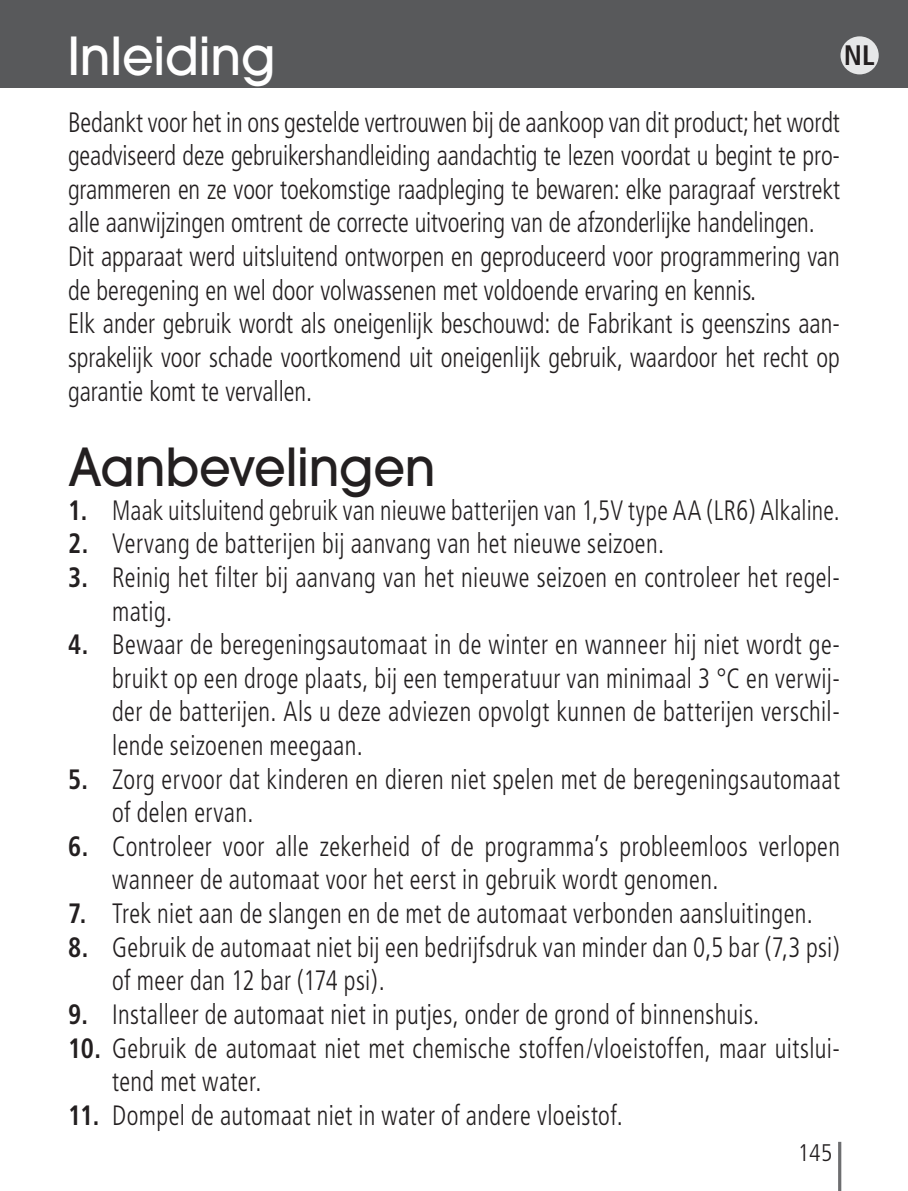
<style>
.page{position:relative;width:908px;height:1191px;background:#fff}
.page>*{position:absolute;margin:0;border:0;box-sizing:border-box;transform-origin:0 0}
.t1{font:500 52px "Avant Garde";letter-spacing:-.005em;color:#231f20;scale:.95 1}
.t2{font:500 52px "Avant Garde";letter-spacing:-.005em;color:#fff;scale:.95 1}
.t3{font:300 condensed 28px/33.6px "Frutiger";letter-spacing:.01em;color:#231f20;scale:.9 1}
.t4{font:300 condensed 28px "Frutiger";letter-spacing:.01em;color:#231f20;scale:.88 1}
.t5{font:700 condensed 28px "Frutiger";color:#231f20}
.t6{font:300 condensed 24px "Frutiger";color:#231f20}
.s1{font-weight:700}
</style>
<div class="page">
<div style="left:0;top:0;width:907px;height:88px;background:#58595b"></div>
<div style="left:840px;top:36px;width:38px;height:38px;background:#e6e7e8;border-radius:50%"></div>
<hr style="left:837px;top:1141px;width:3px;height:49px;background:#6d6e70">
<h1 class="t2" style="left:67px;top:36px;width:220px">Inleiding</h1>
<p class="t3" style="left:68px;top:107px;width:858px">Bedankt voor het in ons gestelde vertrouwen bij de aankoop van dit product; het wordt geadviseerd deze gebruikershandleiding aandachtig te lezen voordat u begint te pro&shy;grammeren en ze voor toekomstige raadpleging te bewaren: elke paragraaf verstrekt alle aanwijzingen omtrent de correcte uitvoering van de afzonderlijke handelingen.<br>Dit apparaat werd uitsluitend ontworpen en geproduceerd voor programmering van de beregening en wel door volwassenen met voldoende ervaring en kennis.<br>Elk ander gebruik wordt als oneigenlijk beschouwd: de Fabrikant is geenszins aan&shy;sprakelijk voor schade voortkomend uit oneigenlijk gebruik, waardoor het recht op garantie komt te vervallen.</p>
<p class="t5" style="left:843px;top:44px;width:32px">NL</p>
<h1 class="t1" style="left:68px;top:447px;width:388px">Aanbevelingen</h1>
<p class="t4" style="left:68px;top:499px;width:878px"><span class="s1">1.</span> Maak uitsluitend gebruik van nieuwe batterijen van 1,5V type AA (LR6) Alkaline.</p>
<p class="t3" style="left:68px;top:529px;width:663px"><span class="s1">2.</span> Vervang de batterijen bij aanvang van het nieuwe seizoen.</p>
<p class="t3" style="left:112px;top:562px;width:809px;text-indent:-44px"><span class="s1">3.</span> Reinig het filter bij aanvang van het nieuwe seizoen en controleer het regel&shy;matig.</p>
<p class="t3" style="left:112px;top:630px;width:809px;text-align:justify;text-indent:-44px"><span class="s1">4.</span> Bewaar de beregeningsautomaat in de winter en wanneer hij niet wordt ge&shy;bruikt op een droge plaats, bij een temperatuur van minimaal 3 °C en verwij&shy;der de batterijen. Als u deze adviezen opvolgt kunnen de batterijen verschil&shy;lende seizoenen meegaan.</p>
<p class="t3" style="left:112px;top:764px;width:809px;text-indent:-44px"><span class="s1">5.</span> Zorg ervoor dat kinderen en dieren niet spelen met de beregeningsautomaat of delen ervan.</p>
<p class="t3" style="left:112px;top:831px;width:810px;text-indent:-44px"><span class="s1">6.</span> Controleer voor alle zekerheid of de programma’s probleemloos verlopen wanneer de automaat voor het eerst in gebruik wordt genomen.</p>
<p class="t3" style="left:68px;top:898px;width:828px"><span class="s1">7.</span> Trek niet aan de slangen en de met de automaat verbonden aansluitingen.</p>
<p class="t3" style="left:112px;top:932px;width:809px;text-indent:-44px"><span class="s1">8.</span> Gebruik de automaat niet bij een bedrijfsdruk van minder dan 0,5 bar (7,3 psi) of meer dan 12 bar (174 psi).</p>
<p class="t3" style="left:68px;top:999px;width:769px"><span class="s1">9.</span> Installeer de automaat niet in putjes, onder de grond of binnenshuis.</p>
<p class="t3" style="left:112px;top:1033px;width:809px;text-indent:-44px"><span class="s1">10.</span> Gebruik de automaat niet met chemische stoffen/vloeistoffen, maar uitslui&shy;tend met water.</p>
<p class="t3" style="left:68px;top:1100px;width:617px"><span class="s1">11.</span> Dompel de automaat niet in water of andere vloeistof.</p>
<p class="t6" style="left:797px;top:1142px;width:36px">145</p>
</div>
